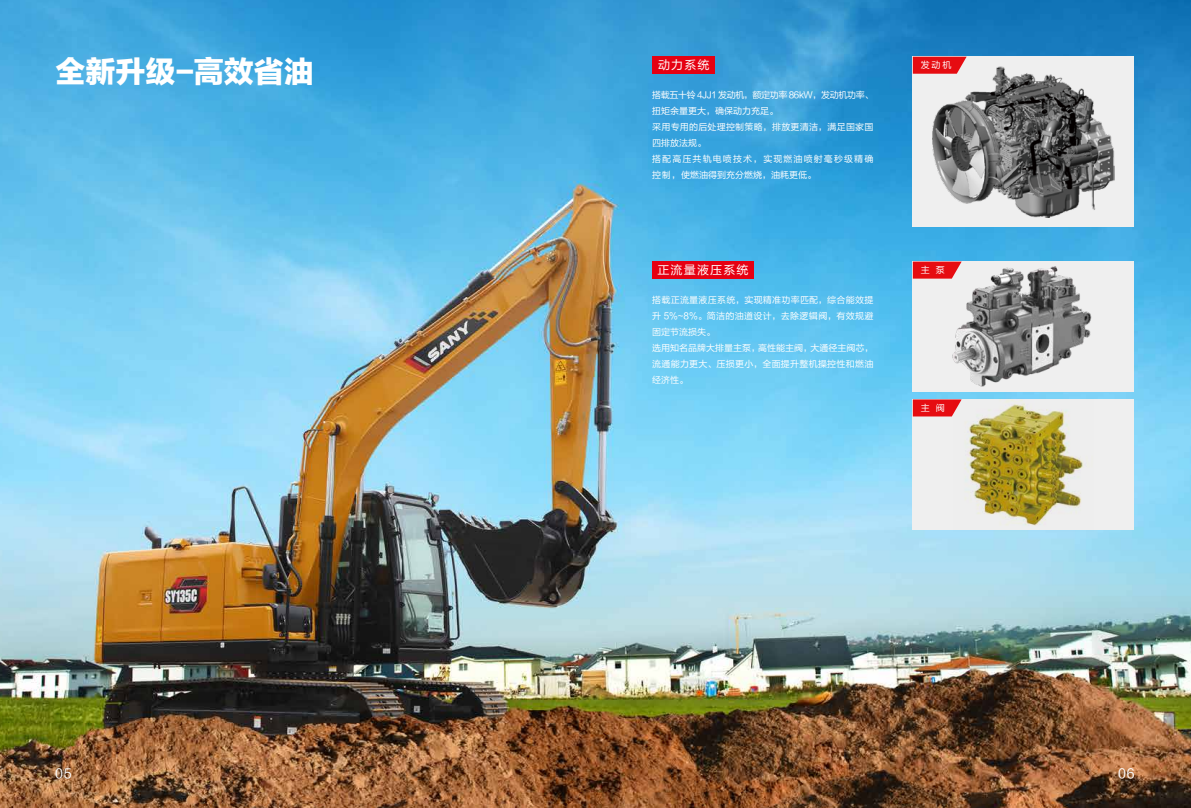
<style>
.page{position:relative;width:1191px;height:808px;background:#fff}
.page>*{position:absolute;margin:0;border:0;box-sizing:border-box;transform-origin:0 0}
.t1{font:30px "FZLTTHK GBK1 0";color:#fff}
.t2{font:13px "FZLTHK GBK1 0";color:#fff}
.t3{font:12px "FZLTHK GBK1 0";letter-spacing:.1em;color:#fff}
.t4{font:9px/16px "FZLTHK GBK1 0";letter-spacing:.025em;color:#fff}
.t5{font:9px/16px "FZLTHK GBK1 0";color:#fff}
</style>
<div class="page">
<img style="left:0;top:0;width:1191px;height:808px">
<div style="left:652px;top:57px;width:62px;height:17px;background:#e60012"></div>
<div style="left:652px;top:262px;width:102px;height:17px;background:#e60012"></div>
<div style="left:913px;top:57px;width:221px;height:170px;background:#efefef"></div>
<img style="left:932px;top:66px;width:182px;height:151px">
<svg style="left:913px;top:57px;width:53px;height:17px"></svg>
<div style="left:913px;top:399px;width:221px;height:131px;background:#efefef"></div>
<svg style="left:913px;top:399px;width:40px;height:17px"></svg>
<div style="left:913px;top:262px;width:221px;height:130px;background:#efefef"></div>
<svg style="left:913px;top:262px;width:31px;height:17px"></svg>
<img style="left:944px;top:262px;width:148px;height:125px">
<img style="left:953px;top:398px;width:140px;height:133px">
<h1 class="t1" style="left:56px;top:55px;width:260px">全新升级-高效省油</h1>
<h3 class="t3" style="left:658px;top:59px;width:53px">动力系统</h3>
<p class="t5" style="left:652px;top:87px;width:223px">搭载五十铃 4JJ1 发动机，额定功率 86kW，发动机功率、扭矩余量更大，确保动力充足。<br>采用专用的后处理控制策略，排放更清洁，满足国家国四排放法规。<br>搭配高压共轨电喷技术，实现燃油喷射毫秒级精确控制，使燃油得到充分燃烧，油耗更低。</p>
<h3 class="t3" style="left:657px;top:263px;width:93px">正流量液压系统</h3>
<p class="t4" style="left:652px;top:292px;width:223px">搭载正流量液压系统，实现精准功率匹配，综合能效提升 5%~8%。简洁的油道设计，去除逻辑阀，有效规避固定节流损失。<br>选用知名品牌大排量主泵，高性能主阀，大通径主阀芯，流通能力更大、压损更小，全面提升整机操控性和燃油经济性。</p>
<p class="t4" style="left:920px;top:57px;width:32px">发动机</p>
<p class="t4" style="left:920px;top:262px;width:26px">主 泵</p>
<p class="t4" style="left:920px;top:400px;width:26px">主 阀</p>
<h2 class="t2" style="left:55px;top:766px;width:18px">05</h2>
<h2 class="t2" style="left:1118px;top:766px;width:18px">06</h2>
</div>
